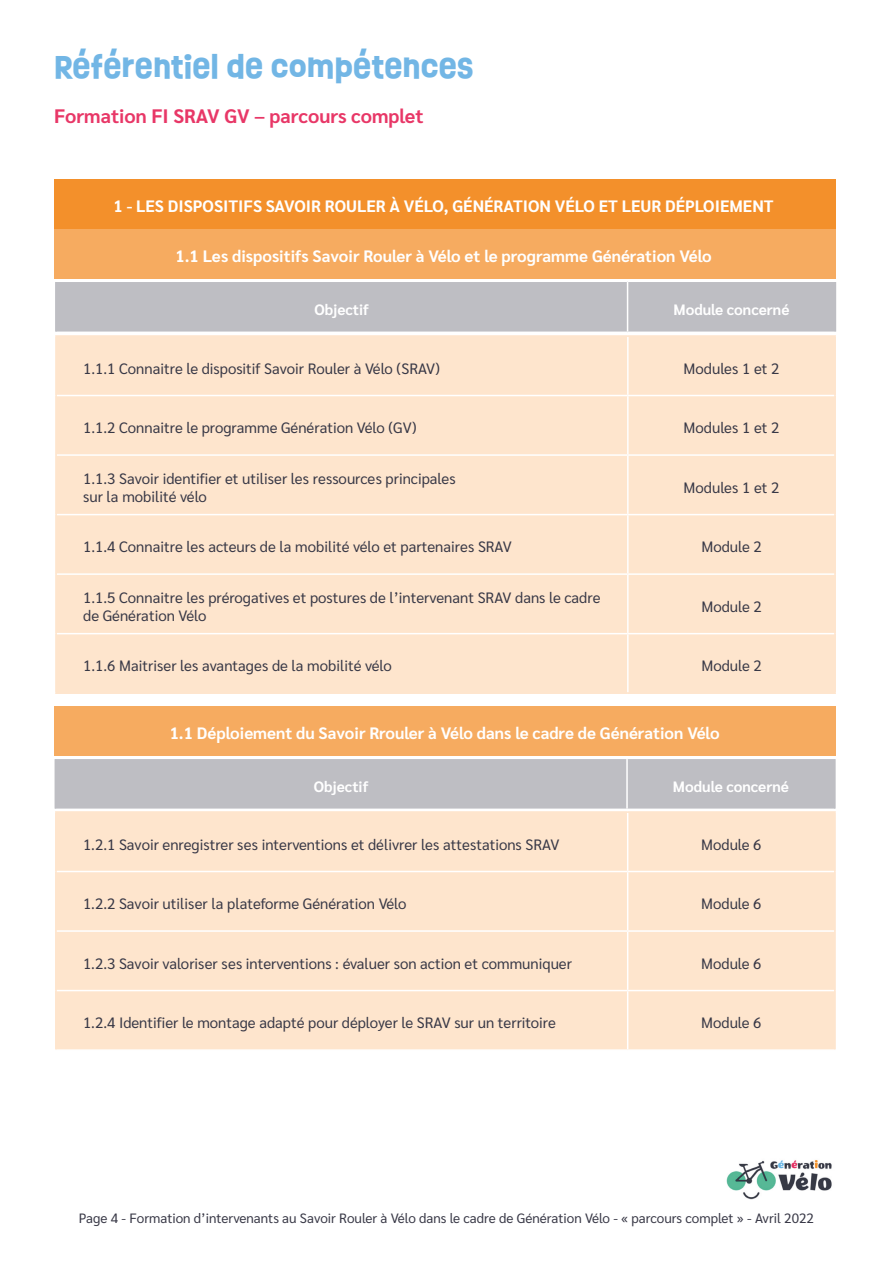
<style>
.page{position:relative;width:893px;height:1263px;background:#fff}
.page>*{position:absolute;margin:0;border:0;box-sizing:border-box;transform-origin:0 0}
.t1{font:700 30px "Ruddy";color:#72b6e5}
.t2{font:700 19.5px "Sarabun";color:#e83767}
.t3{font:700 16.5px "Sarabun";color:#fff}
.t4{font:15px/18px "Sarabun";color:#383846}
.t5{font:700 15px "Sarabun";color:#fff}
.t6{font:13.5px "Sarabun";color:#383846}
</style>
<div class="page">
<img style="left:726px;top:1160px;width:106px;height:40px">
<div style="left:54px;top:179px;width:782px;height:50px;background:#f3902b"></div>
<div style="left:54px;top:229px;width:782px;height:50px;background:#f6ab60"></div>
<div style="left:57px;top:282px;width:778px;height:50px;background:#bebec3"></div>
<hr style="left:627px;top:282px;width:1px;height:50px;background:#fff">
<hr style="left:55px;top:282px;width:2px;height:50px;background:#bebec3">
<hr style="left:835px;top:282px;width:1px;height:50px;background:#bebec3">
<div style="left:57px;top:337px;width:777px;height:355px;background:#fee5cd"></div>
<hr style="left:627px;top:337px;width:2px;height:58px;background:#fff">
<hr style="left:57px;top:395px;width:571px;height:1px;background:#fff">
<hr style="left:628px;top:395px;width:206px;height:1px;background:#fff">
<hr style="left:627px;top:396px;width:2px;height:58px;background:#fff">
<hr style="left:57px;top:454px;width:571px;height:2px;background:#fff">
<hr style="left:628px;top:454px;width:206px;height:2px;background:#fff">
<hr style="left:627px;top:456px;width:2px;height:58px;background:#fff">
<hr style="left:57px;top:514px;width:571px;height:1px;background:#fff">
<hr style="left:628px;top:514px;width:206px;height:1px;background:#fff">
<hr style="left:627px;top:515px;width:2px;height:58px;background:#fff">
<hr style="left:57px;top:573px;width:571px;height:2px;background:#fff">
<hr style="left:628px;top:573px;width:206px;height:2px;background:#fff">
<hr style="left:627px;top:575px;width:2px;height:58px;background:#fff">
<hr style="left:57px;top:633px;width:571px;height:1px;background:#fff">
<hr style="left:628px;top:633px;width:206px;height:1px;background:#fff">
<hr style="left:627px;top:634px;width:2px;height:58px;background:#fff">
<hr style="left:55px;top:335px;width:573px;height:2px;background:#fee5cd">
<hr style="left:55px;top:337px;width:2px;height:58px;background:#fee5cd">
<hr style="left:628px;top:335px;width:208px;height:2px;background:#fee5cd">
<hr style="left:834px;top:337px;width:2px;height:58px;background:#fee5cd">
<hr style="left:55px;top:395px;width:2px;height:60px;background:#fee5cd">
<hr style="left:834px;top:395px;width:2px;height:60px;background:#fee5cd">
<hr style="left:55px;top:455px;width:2px;height:60px;background:#fee5cd">
<hr style="left:834px;top:455px;width:2px;height:60px;background:#fee5cd">
<hr style="left:55px;top:515px;width:2px;height:59px;background:#fee5cd">
<hr style="left:834px;top:515px;width:2px;height:59px;background:#fee5cd">
<hr style="left:55px;top:574px;width:2px;height:60px;background:#fee5cd">
<hr style="left:834px;top:574px;width:2px;height:60px;background:#fee5cd">
<hr style="left:55px;top:634px;width:2px;height:58px;background:#fee5cd">
<hr style="left:834px;top:634px;width:2px;height:58px;background:#fee5cd">
<hr style="left:55px;top:692px;width:573px;height:2px;background:#fee5cd">
<hr style="left:628px;top:692px;width:208px;height:2px;background:#fee5cd">
<div style="left:54px;top:706px;width:782px;height:50px;background:#f6ab60"></div>
<div style="left:56px;top:759px;width:778px;height:49px;background:#bebec3"></div>
<hr style="left:626px;top:759px;width:2px;height:49px;background:#fff">
<hr style="left:55px;top:759px;width:1px;height:49px;background:#bebec3">
<hr style="left:834px;top:759px;width:2px;height:49px;background:#bebec3">
<div style="left:57px;top:813px;width:777px;height:236px;background:#fee5cd"></div>
<hr style="left:627px;top:813px;width:1px;height:58px;background:#fff">
<hr style="left:57px;top:871px;width:571px;height:1px;background:#fff">
<hr style="left:628px;top:871px;width:206px;height:1px;background:#fff">
<hr style="left:627px;top:872px;width:1px;height:58px;background:#fff">
<hr style="left:57px;top:930px;width:571px;height:2px;background:#fff">
<hr style="left:628px;top:930px;width:206px;height:2px;background:#fff">
<hr style="left:627px;top:932px;width:1px;height:58px;background:#fff">
<hr style="left:57px;top:990px;width:571px;height:1px;background:#fff">
<hr style="left:628px;top:990px;width:206px;height:1px;background:#fff">
<hr style="left:627px;top:991px;width:1px;height:58px;background:#fff">
<hr style="left:55px;top:811px;width:573px;height:2px;background:#fee5cd">
<hr style="left:55px;top:813px;width:2px;height:58px;background:#fee5cd">
<hr style="left:628px;top:811px;width:208px;height:2px;background:#fee5cd">
<hr style="left:834px;top:813px;width:2px;height:58px;background:#fee5cd">
<hr style="left:55px;top:871px;width:2px;height:60px;background:#fee5cd">
<hr style="left:834px;top:871px;width:2px;height:60px;background:#fee5cd">
<hr style="left:55px;top:931px;width:2px;height:59px;background:#fee5cd">
<hr style="left:834px;top:931px;width:2px;height:59px;background:#fee5cd">
<hr style="left:55px;top:990px;width:2px;height:59px;background:#fee5cd">
<hr style="left:834px;top:990px;width:2px;height:59px;background:#fee5cd">
<h1 class="t1" style="left:54px;top:45px;width:421px">RÉFÉRENTIEL DE COMPÉTENCES</h1>
<h2 class="t2" style="left:54px;top:105px;width:371px">Formation FI SRAV GV – parcours complet</h2>
<p class="t3" style="left:114px;top:197px;width:661px">1 - LES DISPOSITIFS SAVOIR ROULER À VÉLO, GÉNÉRATION VÉLO ET LEUR DÉPLOIEMENT</p>
<p class="t3" style="left:175px;top:247px;width:538px">1.1 Les dispositifs Savoir Rouler à Vélo et le programme Génération Vélo</p>
<p class="t5" style="left:314px;top:301px;width:56px">Objectif</p>
<p class="t5" style="left:673px;top:301px;width:117px">Module concerné</p>
<p class="t4" style="left:83px;top:360px;width:358px">1.1.1 Connaitre le dispositif Savoir Rouler à Vélo (SRAV)</p>
<p class="t4" style="left:684px;top:360px;width:97px">Modules 1 et 2</p>
<p class="t4" style="left:83px;top:419px;width:335px">1.1.2 Connaitre le programme Génération Vélo (GV)</p>
<p class="t4" style="left:684px;top:419px;width:97px">Modules 1 et 2</p>
<p class="t4" style="left:83px;top:470px;width:374px">1.1.3 Savoir identifier et utiliser les ressources principales sur la mobilité vélo</p>
<p class="t4" style="left:684px;top:479px;width:97px">Modules 1 et 2</p>
<p class="t4" style="left:83px;top:538px;width:430px">1.1.4 Connaitre les acteurs de la mobilité vélo et partenaires SRAV</p>
<p class="t4" style="left:701px;top:538px;width:62px">Module 2</p>
<p class="t4" style="left:83px;top:589px;width:519px">1.1.5 Connaitre les prérogatives et postures de l’intervenant SRAV dans le cadre de Génération Vélo</p>
<p class="t4" style="left:701px;top:598px;width:62px">Module 2</p>
<p class="t4" style="left:83px;top:657px;width:310px">1.1.6 Maitriser les avantages de la mobilité vélo</p>
<p class="t4" style="left:701px;top:657px;width:62px">Module 2</p>
<p class="t3" style="left:170px;top:724px;width:551px">1.1 Déploiement du Savoir Rrouler à Vélo dans le cadre de Génération Vélo</p>
<p class="t5" style="left:314px;top:778px;width:56px">Objectif</p>
<p class="t5" style="left:673px;top:778px;width:117px">Module concerné</p>
<p class="t4" style="left:83px;top:835px;width:478px">1.2.1 Savoir enregistrer ses interventions et délivrer les attestations SRAV</p>
<p class="t4" style="left:701px;top:835px;width:62px">Module 6</p>
<p class="t4" style="left:83px;top:895px;width:325px">1.2.2 Savoir utiliser la plateforme Génération Vélo</p>
<p class="t4" style="left:701px;top:895px;width:62px">Module 6</p>
<p class="t4" style="left:83px;top:955px;width:490px">1.2.3 Savoir valoriser ses interventions : évaluer son action et communiquer</p>
<p class="t4" style="left:701px;top:955px;width:62px">Module 6</p>
<p class="t4" style="left:83px;top:1014px;width:474px">1.2.4 Identifier le montage adapté pour déployer le SRAV sur un territoire</p>
<p class="t4" style="left:701px;top:1014px;width:62px">Module 6</p>
<p class="t6" style="left:79px;top:1211px;width:736px">Page 4 - Formation d’intervenants au Savoir Rouler à Vélo dans le cadre de Génération Vélo - « parcours complet » - Avril 2022</p>
</div>
